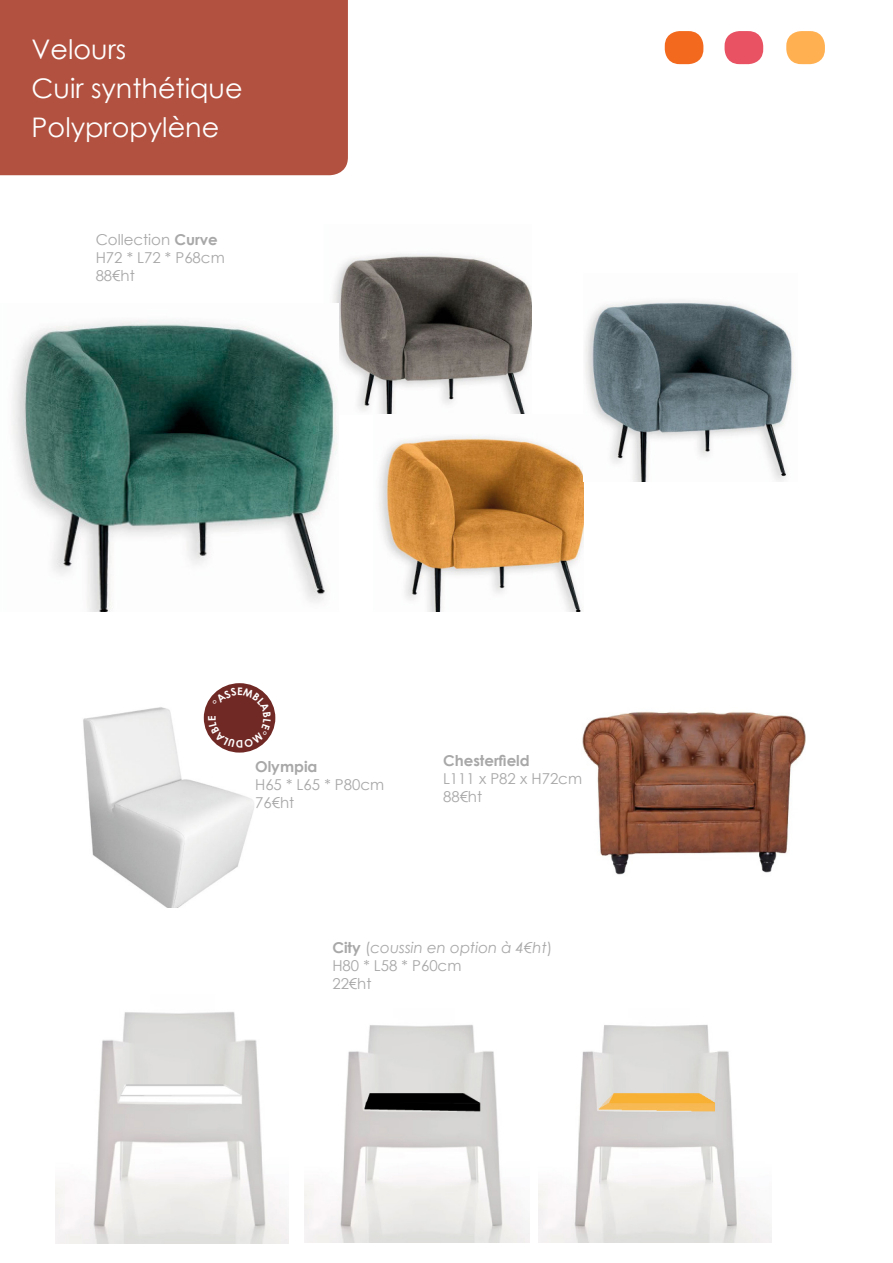
<style>
.page{position:relative;width:893px;height:1263px;background:#fff}
.page>*{position:absolute;margin:0;border:0;box-sizing:border-box;transform-origin:0 0}
.t1{font:27px/39px "Century Gothic";color:#fff}
.t2{font:15px/18px "Century Gothic";color:#a8a8a8}
.t3{font:700 15px "Century Gothic";color:#a8a8a8}
.s1{font-weight:700}
.s2{font-style:italic}
</style>
<div class="page">
<img style="left:539px;top:1025px;width:232px;height:218px">
<img style="left:55px;top:1012px;width:233px;height:232px">
<img style="left:304px;top:1025px;width:226px;height:218px">
<img style="left:83px;top:683px;width:171px;height:225px">
<img style="left:333px;top:254px;width:198px;height:160px">
<img style="left:379px;top:436px;width:205px;height:175px">
<img style="left:13px;top:304px;width:325px;height:307px">
<img style="left:585px;top:300px;width:209px;height:181px">
<div style="left:204px;top:683px;width:71px;height:69px;background:#702925;border-radius:50%"></div>
<img style="left:582px;top:711px;width:224px;height:164px">
<div style="left:0;top:0;width:348px;height:175px;background:#b25140"></div>
<div style="left:725px;top:31px;width:38px;height:33px;background:#e85263;border-radius:15px"></div>
<div style="left:786px;top:31px;width:39px;height:33px;background:#ffb152;border-radius:15px"></div>
<div style="left:665px;top:31px;width:38px;height:33px;background:#f36a1e;border-radius:15px"></div>
<svg style="left:208px;top:688px;width:63px;height:60px"></svg>
<h1 class="t1" style="left:32px;top:29px;width:212px">Velours<br>Cuir synthétique<br>Polypropylène</h1>
<p class="t2" style="left:96px;top:231px;width:131px">Collection <span class="s1">Curve<br></span>H72 * L72 * P68cm<br>88€ht</p>
<p class="t3" style="left:255px;top:755px;width:64px">Olympia</p>
<p class="t2" style="left:255px;top:775px;width:131px">H65 * L65 * P80cm<br>76€ht</p>
<p class="t3" style="left:443px;top:749px;width:88px">Chesterfield</p>
<p class="t2" style="left:443px;top:769px;width:141px">L111 x P82 x H72cm<br>88€ht</p>
<p class="t2" style="left:332px;top:938px;width:221px"><span class="s1">City</span> (<span class="s2">coussin en option à 4€ht</span>)<br>H80 * L58 * P60cm<br>22€ht</p>
</div>
